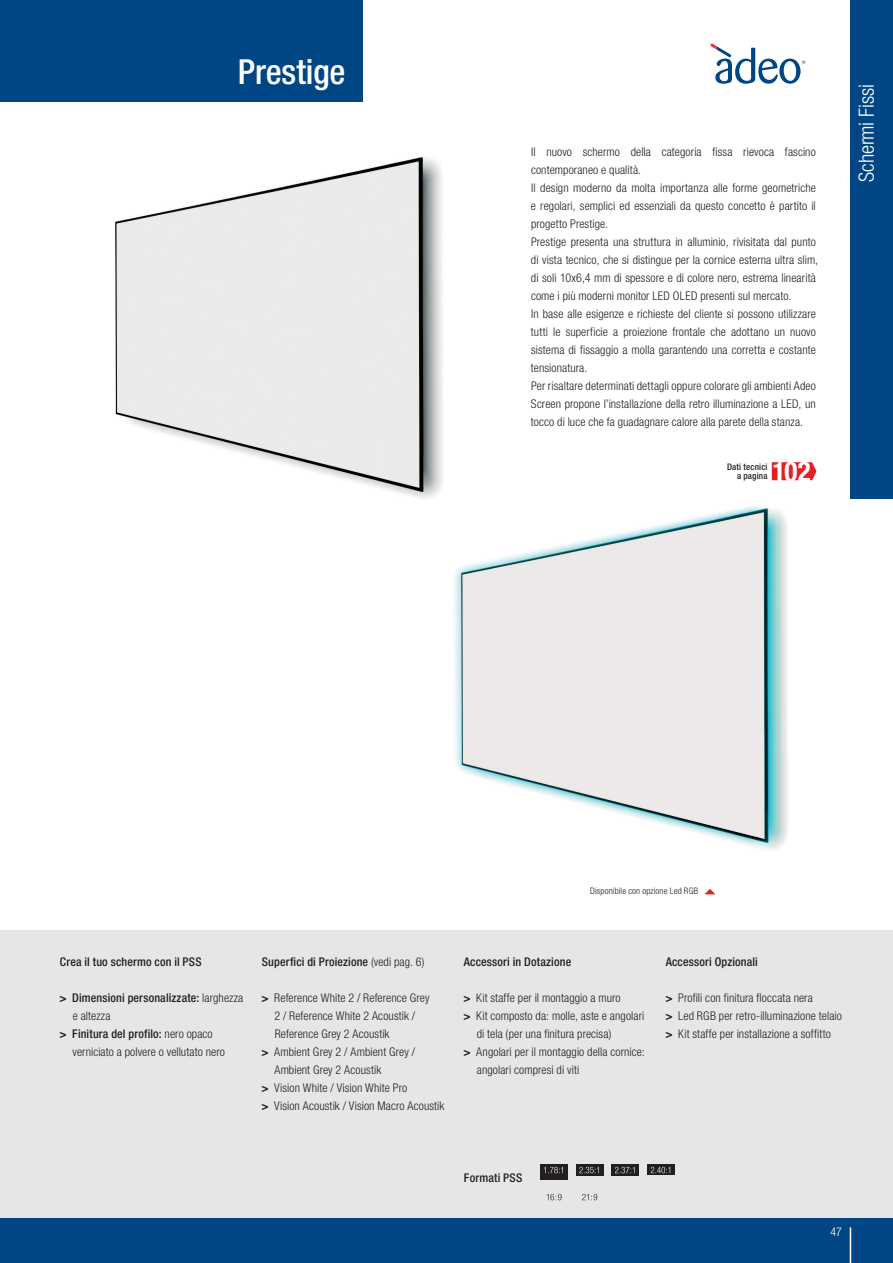
<style>
.page{position:relative;width:893px;height:1263px;background:#fff}
.page>*{position:absolute;margin:0;border:0;box-sizing:border-box;transform-origin:0 0}
.t1{font:500 condensed 34.5px "Helvetica Neue LT Pro";letter-spacing:-.005em;color:#fff}
.t2{font:700 condensed 27px "Helvetica Neue LT Pro";color:#fff}
.t3{font:300 condensed 21px "Helvetica Neue LT Pro";letter-spacing:-.01em;color:#fff}
.t4{font:300 condensed 12px/18px "Helvetica Neue LT Pro";letter-spacing:.01em;color:#231f20}
.t5{font:500 condensed 12px/18px "Helvetica Neue LT Pro";letter-spacing:.015em;color:#231f20}
.t6{font:300 condensed 12px "Helvetica Neue LT Pro";color:#fff}
.t7{font:300 condensed 9px "Helvetica Neue LT Pro";letter-spacing:.02em;color:#231f20}
.t8{font:500 condensed 9px "Helvetica Neue LT Pro";letter-spacing:.02em;color:#231f20}
.s1{font-weight:700;font-stretch:normal}
.s2{font-weight:300}
.s3{font-weight:500}
</style>
<div class="page">
<div style="left:0;top:930px;width:893px;height:333px;background:#e6e6e5"></div>
<div style="left:0;top:1218px;width:893px;height:45px;background:#004684"></div>
<hr style="left:850px;top:1227px;width:1px;height:36px;background:#fff">
<div style="left:850px;top:0;width:43px;height:498px;background:#004684"></div>
<svg style="left:710px;top:43px;width:95px;height:41px"></svg>
<div style="left:0;top:0;width:362px;height:102px;background:#004684"></div>
<img style="left:454px;top:480px;width:359px;height:370px">
<img style="left:115px;top:157px;width:361px;height:357px">
<svg style="left:705px;top:889px;width:10px;height:5px"></svg>
<svg style="left:772px;top:462px;width:44px;height:18px"></svg>
<svg style="left:582px;top:1194px;width:15px;height:6px"></svg>
<div style="left:576px;top:1164px;width:27px;height:12px;background:#231f20"></div>
<svg style="left:579px;top:1167px;width:20px;height:6px"></svg>
<svg style="left:612px;top:1164px;width:27px;height:11px"></svg>
<svg style="left:615px;top:1167px;width:19px;height:6px"></svg>
<svg style="left:547px;top:1194px;width:15px;height:6px"></svg>
<div style="left:540px;top:1164px;width:27px;height:15px;background:#231f20"></div>
<svg style="left:544px;top:1167px;width:19px;height:6px"></svg>
<svg style="left:648px;top:1164px;width:27px;height:11px"></svg>
<svg style="left:651px;top:1167px;width:19px;height:6px"></svg>
<p class="t1" style="left:238px;top:51px;width:109px">Prestige</p>
<p class="t4" style="left:531px;top:143px;width:286px">Il nuovo schermo della categoria fissa rievoca fascino contemporaneo e qualità.</p>
<p class="t4" style="left:531px;top:179px;width:286px;text-align:justify">Il design moderno da molta importanza alle forme geometriche e regolari, semplici ed essenziali da questo concetto è partito il progetto Prestige.</p>
<p class="t4" style="left:531px;top:233px;width:289px">Prestige presenta una struttura in alluminio, rivisitata dal punto di vista tecnico, che si distingue per la cornice esterna ultra slim, di soli 10x6,4 mm di spessore e di colore nero, estrema linearità come i più moderni monitor LED OLED presenti sul mercato.</p>
<p class="t4" style="left:531px;top:305px;width:287px;text-align:justify">In base alle esigenze e richieste del cliente si possono utilizzare tutti le superficie a proiezione frontale che adottano un nuovo sistema di fissaggio a molla garantendo una corretta e costante tensionatura.</p>
<p class="t4" style="left:531px;top:377px;width:286px;text-align:justify">Per risaltare determinati dettagli oppure colorare gli ambienti Adeo Screen propone l’installazione della retro illuminazione a LED, un tocco di luce che fa guadagnare calore alla parete della stanza.</p>
<p class="t8" style="left:727px;top:461px;width:42px">Dati tecnici</p>
<p class="t8" style="left:737px;top:470px;width:32px">a pagina</p>
<p class="t2" style="left:773px;top:455px;width:39px">102</p>
<h3 class="t3" style="left:854px;top:182px;width:99px;rotate:-90deg">Schermi Fissi</h3>
<p class="t7" style="left:590px;top:886px;width:110px">Disponibile con opzione Led RGB</p>
<p class="t5" style="left:60px;top:953px;width:143px">Crea il tuo schermo con il PSS</p>
<p class="t5" style="left:73px;top:989px;width:172px;text-indent:-13px"><span class="s1">&gt;</span> Dimensioni personalizzate: <span class="s2">larghezza e altezza</span></p>
<p class="t4" style="left:73px;top:1025px;width:154px;text-indent:-13px"><span class="s1">&gt;</span> <span class="s3">Finitura del profilo:</span> nero opaco verniciato a polvere o vellutato nero</p>
<p class="t5" style="left:262px;top:953px;width:164px">Superfici di Proiezione <span class="s2">(vedi pag. 6)</span></p>
<p class="t4" style="left:274px;top:989px;width:157px;text-indent:-13px"><span class="s1">&gt;</span> Reference White 2 / Reference Grey<br>2 / Reference White 2 Acoustik /<br>Reference Grey 2 Acoustik</p>
<p class="t4" style="left:274px;top:1043px;width:142px;text-indent:-13px"><span class="s1">&gt;</span> Ambient Grey 2 / Ambient Grey /<br>Ambient Grey 2 Acoustik</p>
<p class="t4" style="left:262px;top:1079px;width:147px"><span class="s1">&gt;</span> Vision White / Vision White Pro</p>
<p class="t4" style="left:262px;top:1097px;width:184px"><span class="s1">&gt;</span> Vision Acoustik / Vision Macro Acoustik</p>
<p class="t5" style="left:464px;top:953px;width:109px">Accessori in Dotazione</p>
<p class="t4" style="left:464px;top:989px;width:159px"><span class="s1">&gt;</span> Kit staffe per il montaggio a muro</p>
<p class="t4" style="left:477px;top:1007px;width:169px;text-indent:-13px"><span class="s1">&gt;</span> Kit composto da: molle, aste e angolari di tela (per una finitura precisa)</p>
<p class="t4" style="left:477px;top:1043px;width:169px;text-indent:-13px"><span class="s1">&gt;</span> Angolari per il montaggio della cornice: angolari compresi di viti</p>
<p class="t5" style="left:666px;top:953px;width:94px">Accessori Opzionali</p>
<p class="t4" style="left:666px;top:989px;width:149px"><span class="s1">&gt;</span> Profili con finitura floccata nera</p>
<p class="t4" style="left:666px;top:1007px;width:178px"><span class="s1">&gt;</span> Led RGB per retro-illuminazione telaio</p>
<p class="t4" style="left:666px;top:1025px;width:167px"><span class="s1">&gt;</span> Kit staffe per installazione a soffitto</p>
<p class="t5" style="left:464px;top:1169px;width:60px">Formati PSS</p>
<p class="t6" style="left:830px;top:1225px;width:13px">47</p>
</div>
